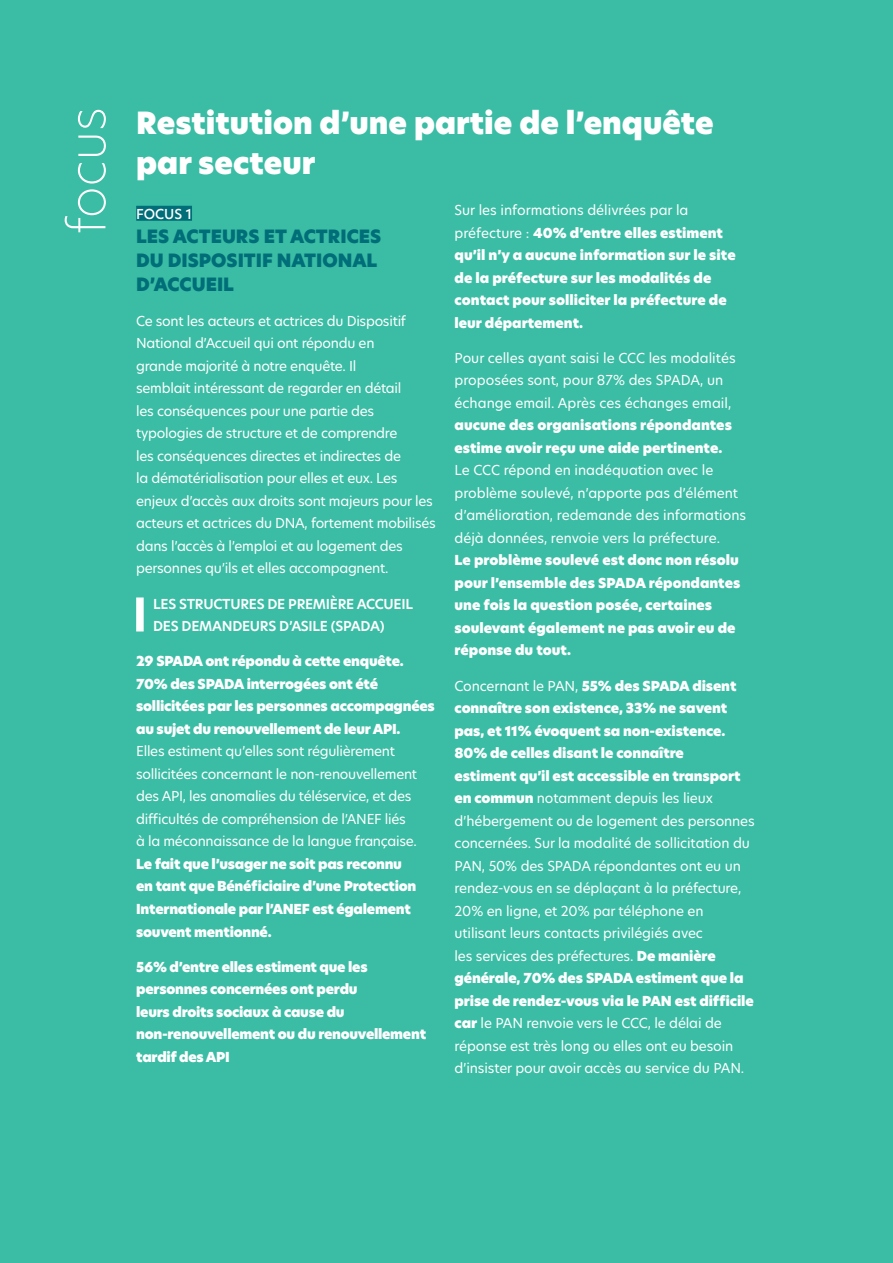
<style>
.page{position:relative;width:893px;height:1263px;background:#3abda4}
.page>*{position:absolute;margin:0;border:0;box-sizing:border-box;transform-origin:0 0}
.t1{font:200 51px "Hero New";color:#fff}
.t2{font:30px/40.5px "Hero New Super";color:#fff}
.t3{font:18px/24px "Hero New Super";color:#006e78}
.t4{font:13.5px/22.5px "Hero New";letter-spacing:-.02em;color:#fff}
.t5{font:13.5px/22.5px "Hero New Super";letter-spacing:-.01em;color:#fff}
.t6{font:13.5px/22.5px "Hero New";color:#fff}
.t7{font:600 13.5px/22.5px "Hero New";letter-spacing:-.02em;color:#fff}
.t8{font:500 13.5px "Hero New";color:#fff}
.s1{font-family:"Hero New"}
.s2{font-family:"Hero New Super"}
</style>
<div class="page">
<div style="left:136px;top:206px;width:56px;height:15px;background:#006e78"></div>
<div style="left:136px;top:597px;width:8px;height:34px;background:#fff"></div>
<h1 class="t1" style="left:52px;top:234px;width:128px;rotate:-90deg">focus</h1>
<h2 class="t2" style="left:136px;top:103px;width:579px">Restitution d’une partie de l’enquête par secteur</h2>
<p class="t8" style="left:136px;top:204px;width:57px">FOCUS 1</p>
<h3 class="t3" style="left:136px;top:224px;width:247px">LES ACTEURS ET ACTRICES<br>DU DISPOSITIF NATIONAL<br>D’ACCUEIL</h3>
<p class="t4" style="left:136px;top:309px;width:301px">Ce sont les acteurs et actrices du Dispositif National d’Accueil qui ont répondu en<br>grande majorité à notre enquête. Il<br>semblait intéressant de regarder en détail<br>les conséquences pour une partie des typologies de structure et de comprendre<br>les conséquences directes et indirectes de<br>la dématérialisation pour elles et eux. Les enjeux d’accès aux droits sont majeurs pour les acteurs et actrices du DNA, fortement mobilisés dans l’accès à l’emploi et au logement des personnes qu’ils et elles accompagnent.</p>
<p class="t7" style="left:153px;top:592px;width:261px">LES STRUCTURES DE PREMIÈRE ACCUEIL<br>DES DEMANDEURS D’ASILE (SPADA)</p>
<p class="t5" style="left:136px;top:650px;width:300px">29 SPADA ont répondu à cette enquête.<br>70% des SPADA interrogées ont été sollicitées par les personnes accompagnées au sujet du renouvellement de leur API.</p>
<p class="t4" style="left:136px;top:740px;width:282px">Elles estiment qu’elles sont régulièrement sollicitées concernant le non-renouvellement des API, les anomalies du téléservice, et des difficultés de compréhension de l’ANEF liés à la méconnaissance de la langue française.</p>
<p class="t5" style="left:136px;top:853px;width:282px">Le fait que l’usager ne soit pas reconnu en tant que Bénéficiaire d’une Protection Internationale par l’ANEF est également souvent mentionné.</p>
<p class="t5" style="left:136px;top:956px;width:291px">56% d’entre elles estiment que les personnes concernées ont perdu<br>leurs droits sociaux à cause du non-renouvellement ou du renouvellement tardif des API</p>
<p class="t6" style="left:454px;top:199px;width:235px">Sur les informations délivrées par la</p>
<p class="t5" style="left:454px;top:222px;width:283px"><span class="s1">préfecture :</span> 40% d’entre elles estiment qu’il n’y a aucune information sur le site de la préfecture sur les modalités de contact pour solliciter la préfecture de leur département.</p>
<p class="t6" style="left:454px;top:346px;width:283px">Pour celles ayant saisi le CCC les modalités proposées sont, pour 87% des SPADA, un échange email. Après ces échanges email,</p>
<p class="t5" style="left:454px;top:414px;width:279px">aucune des organisations répondantes estime avoir reçu une aide pertinente.</p>
<p class="t6" style="left:454px;top:459px;width:293px">Le CCC répond en inadéquation avec le problème soulevé, n’apporte pas d’élément d’amélioration, redemande des informations déjà données, renvoie vers la préfecture.</p>
<p class="t5" style="left:454px;top:549px;width:287px">Le problème soulevé est donc non résolu pour l’ensemble des SPADA répondantes une fois la question posée, certaines soulevant également ne pas avoir eu de réponse du tout.</p>
<p class="t5" style="left:454px;top:675px;width:287px"><span class="s1">Concernant le PAN,</span> 55% des SPADA disent connaître son existence, 33% ne savent pas, et 11% évoquent sa non-existence.<br>80% de celles disant le connaître estiment qu’il est accessible en transport</p>
<p class="t4" style="left:454px;top:787px;width:302px"><span class="s2">en commun</span> notamment depuis les lieux d’hébergement ou de logement des personnes concernées. Sur la modalité de sollicitation du PAN, 50% des SPADA répondantes ont eu un rendez-vous en se déplaçant à la préfecture, 20% en ligne, et 20% par téléphone en utilisant leurs contacts privilégiés avec<br>les services des préfectures. <span class="s2">De manière</span></p>
<p class="t5" style="left:454px;top:967px;width:301px">générale, 70% des SPADA estiment que la prise de rendez-vous via le PAN est difficile</p>
<p class="t4" style="left:454px;top:1012px;width:291px"><span class="s2">car</span> le PAN renvoie vers le CCC, le délai de réponse est très long ou elles ont eu besoin d’insister pour avoir accès au service du PAN.</p>
</div>
